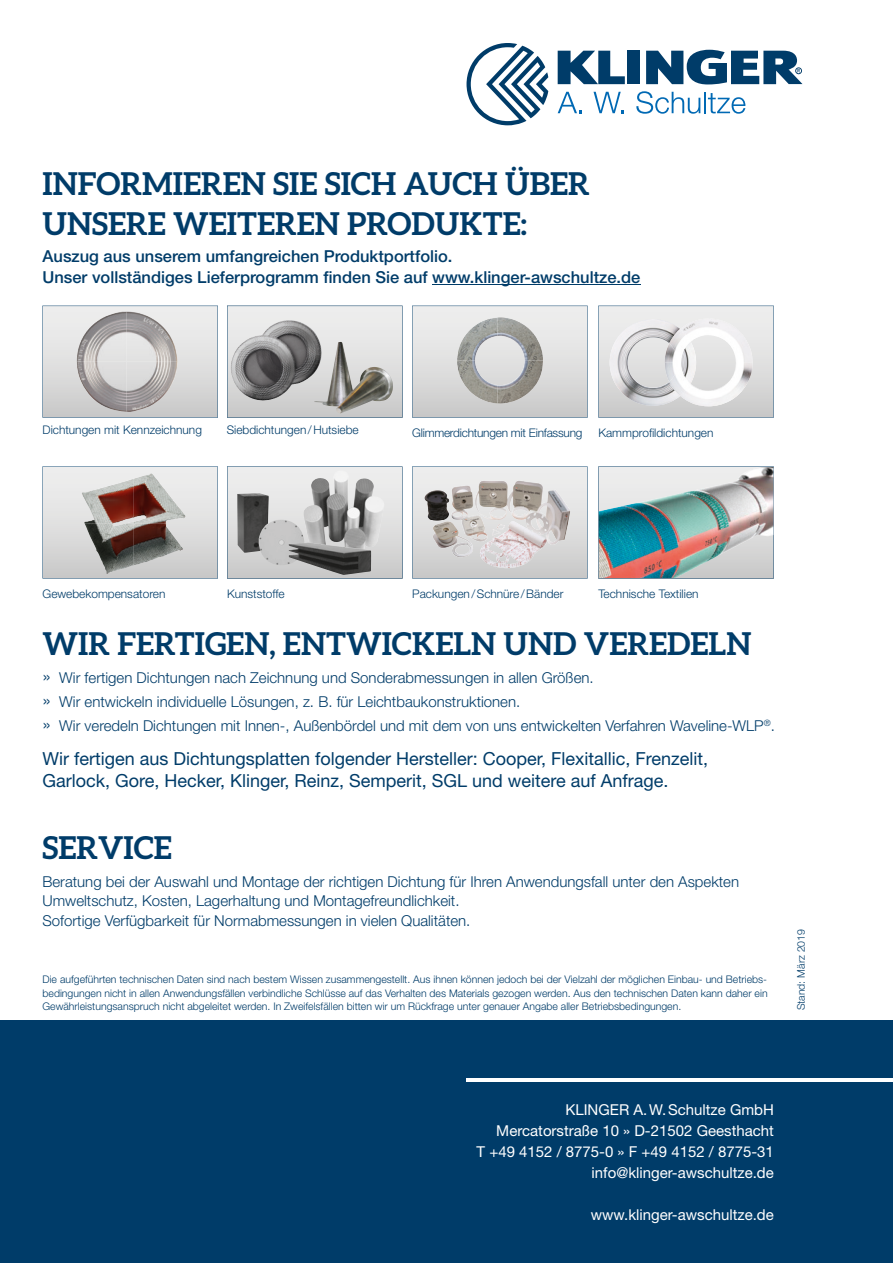
<style>
.page{position:relative;width:893px;height:1263px;background:#fff}
.page>*{position:absolute;margin:0;border:0;box-sizing:border-box;transform-origin:0 0}
.t1{font:700 31.5px/39.8px "Aleo";color:#003c69}
.t2{font:18px/21.6px "Helvetica Neue LT Std";color:#003c69}
.t3{font:500 16.5px/20.7px "Helvetica Neue LT Std";color:#003c69}
.t4{font:300 15px/23.7px "Helvetica Neue LT Std";color:#003c69}
.t5{font:15px/21px "Helvetica Neue LT Std";color:#fff;text-align:right}
.t6{font:300 11.85px "Helvetica Neue LT Std";color:#003c69}
.t7{font:300 11.85px "Helvetica Neue LT Std";letter-spacing:-.02em;color:#003c69}
.t8{font:300 10.5px/13.5px "Helvetica Neue LT Std";color:#003c69;text-align:justify}
.s1{font-size:19.5px}
</style>
<div class="page">
<svg style="left:227px;top:306px;width:175px;height:112px;background:#dcddde"></svg>
<img style="left:314px;top:342px;width:81px;height:71px">
<img style="left:230px;top:320px;width:92px;height:82px">
<svg style="left:43px;top:306px;width:175px;height:112px;background:#cdcccc"></svg>
<svg style="left:412px;top:466px;width:176px;height:112px;background:#cbc9c8"></svg>
<svg style="left:43px;top:466px;width:175px;height:112px;background:#bbb3b1"></svg>
<svg style="left:412px;top:306px;width:176px;height:112px;background:#cdcdcd"></svg>
<svg style="left:227px;top:466px;width:175px;height:112px;background:#dcdddd"></svg>
<img style="left:304px;top:470px;width:81px;height:100px">
<img style="left:237px;top:493px;width:32px;height:60px">
<img style="left:259px;top:518px;width:45px;height:49px">
<img style="left:289px;top:542px;width:82px;height:33px">
<svg style="left:598px;top:306px;width:176px;height:112px;background:#dadbdc"></svg>
<img style="left:610px;top:363px;width:55px;height:43px">
<img style="left:665px;top:318px;width:88px;height:88px">
<img style="left:669px;top:330px;width:22px;height:66px">
<svg style="left:598px;top:466px;width:176px;height:112px"></svg>
<img style="left:599px;top:467px;width:174px;height:111px">
<hr style="left:432px;top:284px;width:208px;height:1px;background:#003c69">
<div style="left:0;top:1020px;width:893px;height:243px;background:#003c69"></div>
<div style="left:628px;top:51px;width:12px;height:33px;background:#003c69"></div>
<svg style="left:558px;top:51px;width:67px;height:33px"></svg>
<svg style="left:646px;top:50px;width:156px;height:34px"></svg>
<svg style="left:466px;top:43px;width:82px;height:82px"></svg>
<svg style="left:558px;top:92px;width:24px;height:21px"></svg>
<svg style="left:593px;top:92px;width:31px;height:21px"></svg>
<svg style="left:636px;top:91px;width:64px;height:23px"></svg>
<hr style="left:704px;top:92px;width:2px;height:21px;background:#0069b4">
<svg style="left:708px;top:93px;width:38px;height:21px"></svg>
<hr style="left:466px;top:1078px;width:427px;height:3px;background:#fff">
<h1 class="t1" style="left:43px;top:164px;width:549px">INFORMIEREN SIE SICH AUCH ÜBER<br>UNSERE WEITEREN PRODUKTE:</h1>
<p class="t3" style="left:43px;top:245px;width:599px">Auszug aus unserem umfangreichen Produktportfolio.<br>Unser vollständiges Lieferprogramm finden Sie auf www.klinger-awschultze.de</p>
<p class="t6" style="left:43px;top:423px;width:161px">Dichtungen mit Kennzeichnung</p>
<p class="t6" style="left:227px;top:423px;width:133px">Siebdichtungen / Hutsiebe</p>
<p class="t7" style="left:412px;top:425px;width:172px">Glimmerdichtungen mit Einfassung</p>
<p class="t6" style="left:598px;top:425px;width:117px">Kammprofildichtungen</p>
<p class="t6" style="left:43px;top:586px;width:124px">Gewebekompensatoren</p>
<p class="t6" style="left:412px;top:586px;width:153px">Packungen / Schnüre / Bänder</p>
<p class="t6" style="left:227px;top:586px;width:59px">Kunststoffe</p>
<p class="t6" style="left:598px;top:586px;width:102px">Technische Textilien</p>
<h1 class="t1" style="left:43px;top:623px;width:710px">WIR FERTIGEN, ENTWICKELN UND VEREDELN</h1>
<p class="t4" style="left:43px;top:666px;width:734px"><span class="s1">»</span> Wir fertigen Dichtungen nach Zeichnung und Sonderabmessungen in allen Größen.<br><span class="s1">»</span> Wir entwickeln individuelle Lösungen, z. B. für Leichtbaukonstruktionen.<br><span class="s1">»</span> Wir veredeln Dichtungen mit Innen-, Außenbördel und mit dem von uns entwickelten Verfahren Waveline-WLP<sup>®</sup>.</p>
<p class="t2" style="left:43px;top:748px;width:667px">Wir fertigen aus Dichtungsplatten folgender Hersteller: Cooper, Flexitallic, Frenzelit,<br>Garlock, Gore, Hecker, Klinger, Reinz, Semperit, SGL und weitere auf Anfrage.</p>
<h1 class="t1" style="left:43px;top:827px;width:131px">SERVICE</h1>
<p class="t4" style="left:43px;top:871px;width:698px;line-height:19.5px">Beratung bei der Auswahl und Montage der richtigen Dichtung für Ihren Anwendungsfall unter den Aspekten<br>Umweltschutz, Kosten, Lagerhaltung und Montagefreundlichkeit.<br>Sofortige Verfügbarkeit für Normabmessungen in vielen Qualitäten.</p>
<p class="t8" style="left:43px;top:973px;width:727px">Die aufgeführten technischen Daten sind nach bestem Wissen zusammengestellt. Aus ihnen können jedoch bei der Vielzahl der möglichen Einbau- und Betriebs&shy;bedingungen nicht in allen Anwendungsfällen verbindliche Schlüsse auf das Verhalten des Materials gezogen werden. Aus den technischen Daten kann daher ein Gewährleistungsanspruch nicht abgeleitet werden. In Zweifelsfällen bitten wir um Rückfrage unter genauer Angabe aller Betriebsbedingungen.</p>
<p class="t8" style="left:794px;top:1010px;width:83px;rotate:-90deg">Stand: März 2019</p>
<p class="t5" style="left:477px;top:1099px;width:299px">KLINGER A. W. Schultze GmbH Mercatorstraße 10 » D-21502 Geesthacht<br>T +49 4152 / 8775-0 » F +49 4152 / 8775-31 info@klinger-awschultze.de</p>
<p class="t5" style="left:591px;top:1204px;width:184px">www.klinger-awschultze.de</p>
</div>
